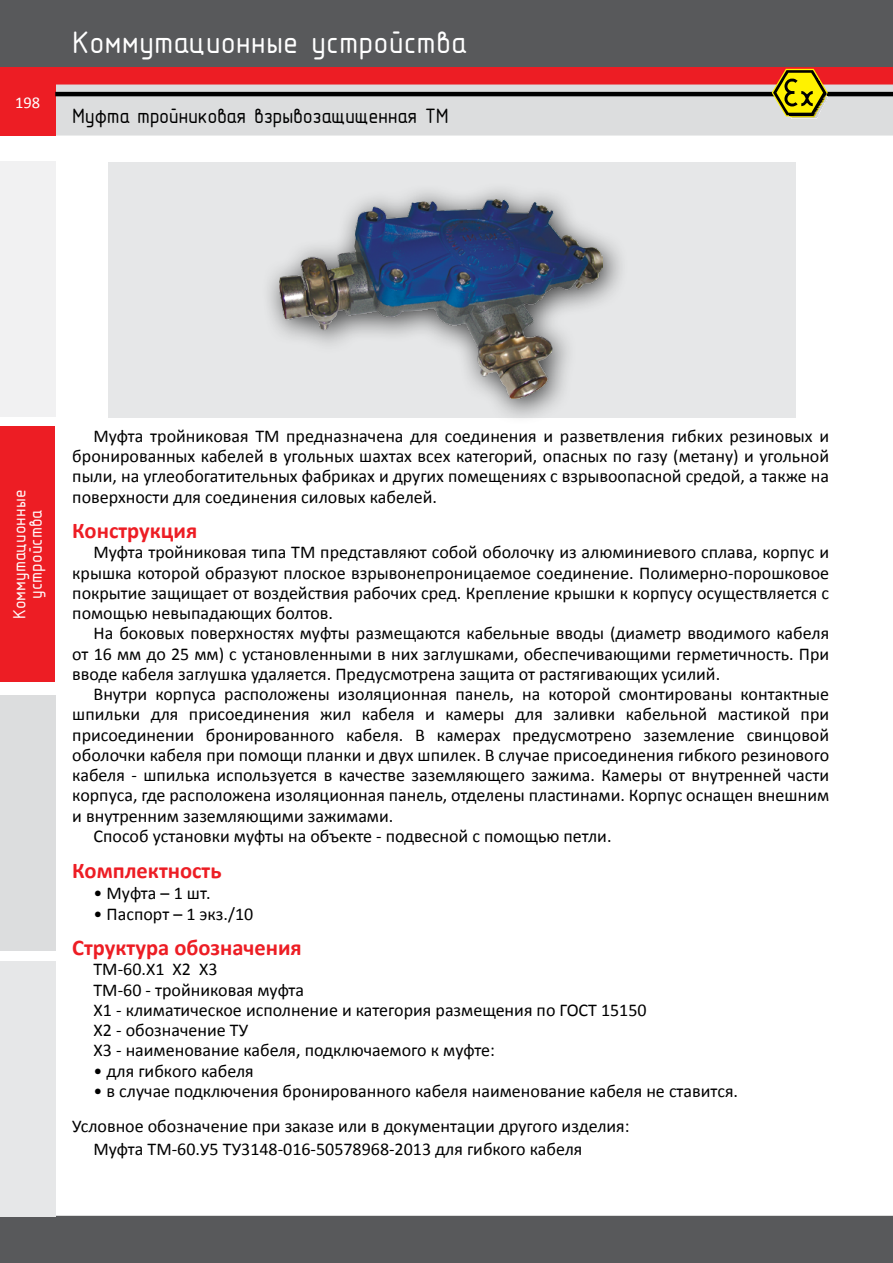
<style>
.page{position:relative;width:893px;height:1263px;background:#fff}
.page>*{position:absolute;margin:0;border:0;box-sizing:border-box;transform-origin:0 0}
.t1{font:31.5px "GOST 2.304 81 type B";color:#fff}
.t2{font:700 22.5px "Calibri";color:#ed1d24}
.t3{font:21px "GOST 2.304 81 type B";letter-spacing:-.02em;color:#000}
.t4{font:18px/20.2px "Calibri";color:#000;text-align:justify}
.t5{font:18px/16.5px "GOST 2.304 81 type B";color:#fff;text-align:center}
.t6{font:16.5px "Calibri";color:#fff}
</style>
<div class="page">
<div style="left:0;top:0;width:893px;height:68px;background:#58595b"></div>
<div style="left:0;top:1216px;width:893px;height:47px;background:#58595b"></div>
<div style="left:0;top:68px;width:893px;height:17px;background:#ed1d24"></div>
<div style="left:55px;top:85px;width:838px;height:51px;background:#dcddde"></div>
<div style="left:0;top:68px;width:55px;height:68px;background:#ed1d24"></div>
<hr style="left:55px;top:92px;width:838px;height:4px;background:#000">
<div style="left:0;top:162px;width:55px;height:255px;background:#f1f1f2"></div>
<div style="left:0;top:695px;width:55px;height:255px;background:#dcddde"></div>
<div style="left:0;top:961px;width:55px;height:255px;background:#e6e7e8"></div>
<div style="left:0;top:427px;width:55px;height:255px;background:#ed1d24"></div>
<div style="left:108px;top:162px;width:338px;height:255px;background:#e6e7e8"></div>
<div style="left:441px;top:162px;width:354px;height:255px;background:#e6e7e8"></div>
<div style="left:261px;top:181px;width:368px;height:245px;background:#000;opacity:.75"></div>
<img style="left:280px;top:199px;width:323px;height:199px">
<svg style="left:772px;top:69px;width:56px;height:50px;background:#b89c29"></svg>
<p class="t6" style="left:15px;top:92px;width:27px">198</p>
<h1 class="t1" style="left:72px;top:25px;width:395px">Коммутационные устройства</h1>
<p class="t3" style="left:72px;top:105px;width:378px">Муфта тройниковая взрывозащищенная ТМ</p>
<p class="t5" style="left:11px;top:619px;width:131px;rotate:-90deg">Коммутационные устройства</p>
<p class="t4" style="left:72px;top:426px;width:758px;text-indent:21px">Муфта тройниковая ТМ предназначена для соединения и разветвления гибких резиновых и бронированных кабелей в угольных шахтах всех категорий, опасных по газу (метану) и угольной пыли, на углеобогатительных фабриках и других помещениях с взрывоопасной средой, а также на поверхности для соединения силовых кабелей.</p>
<p class="t2" style="left:72px;top:516px;width:126px">Конструкция</p>
<p class="t4" style="left:72px;top:542px;width:758px;text-indent:21px">Муфта тройниковая типа ТМ представляют собой оболочку из алюминиевого сплава, корпус и крышка которой образуют плоское взрывонепроницаемое соединение. Полимерно-порошковое покрытие защищает от воздействия рабочих сред. Крепление крышки к корпусу осуществляется с помощью невыпадающих болтов.</p>
<p class="t4" style="left:72px;top:623px;width:758px;text-indent:21px">На боковых поверхностях муфты размещаются кабельные вводы (диаметр вводимого кабеля от 16 мм до 25 мм) с установленными в них заглушками, обеспечивающими герметичность. При вводе кабеля заглушка удаляется. Предусмотрена защита от растягивающих усилий.</p>
<p class="t4" style="left:94px;top:684px;width:737px">Внутри корпуса расположены изоляционная панель, на которой смонтированы контактные</p>
<p class="t4" style="left:72px;top:704px;width:758px">шпильки для присоединения жил кабеля и камеры для заливки кабельной мастикой при</p>
<p class="t4" style="left:72px;top:725px;width:758px">присоединении бронированного кабеля. В камерах предусмотрено заземление свинцовой</p>
<p class="t4" style="left:72px;top:745px;width:758px">оболочки кабеля при помощи планки и двух шпилек. В случае присоединения гибкого резинового</p>
<p class="t4" style="left:72px;top:765px;width:758px">кабеля - шпилька используется в качестве заземляющего зажима. Камеры от внутренней части</p>
<p class="t4" style="left:72px;top:785px;width:758px">корпуса, где расположена изоляционная панель, отделены пластинами. Корпус оснащен внешним</p>
<p class="t4" style="left:72px;top:806px;width:323px">и внутренним заземляющими зажимами.</p>
<p class="t4" style="left:94px;top:826px;width:520px">Способ установки муфты на объекте - подвесной с помощью петли.</p>
<p class="t2" style="left:72px;top:856px;width:151px">Комплектность</p>
<p class="t4" style="left:94px;top:882px;width:119px">• Муфта – 1 шт.</p>
<p class="t4" style="left:94px;top:903px;width:161px">• Паспорт – 1 экз./10</p>
<p class="t2" style="left:72px;top:933px;width:231px">Структура обозначения</p>
<p class="t4" style="left:94px;top:959px;width:555px;text-align:left">ТМ-60.Х1 Х2 Х3<br>ТМ-60 - тройниковая муфта<br>Х1 - климатическое исполнение и категория размещения по ГОСТ 15150<br>Х2 - обозначение ТУ<br>Х3 - наименование кабеля, подключаемого к муфте:</p>
<p class="t4" style="left:94px;top:1060px;width:162px">• для гибкого кабеля</p>
<p class="t4" style="left:72px;top:1073px;width:667px;line-height:35.5px;text-indent:21px">• в случае подключения бронированного кабеля наименование кабеля не ставится.<br>Условное обозначение при заказе или в документации другого изделия:</p>
<p class="t4" style="left:94px;top:1139px;width:490px">Муфта ТМ-60.У5 ТУ3148-016-50578968-2013 для гибкого кабеля</p>
</div>
